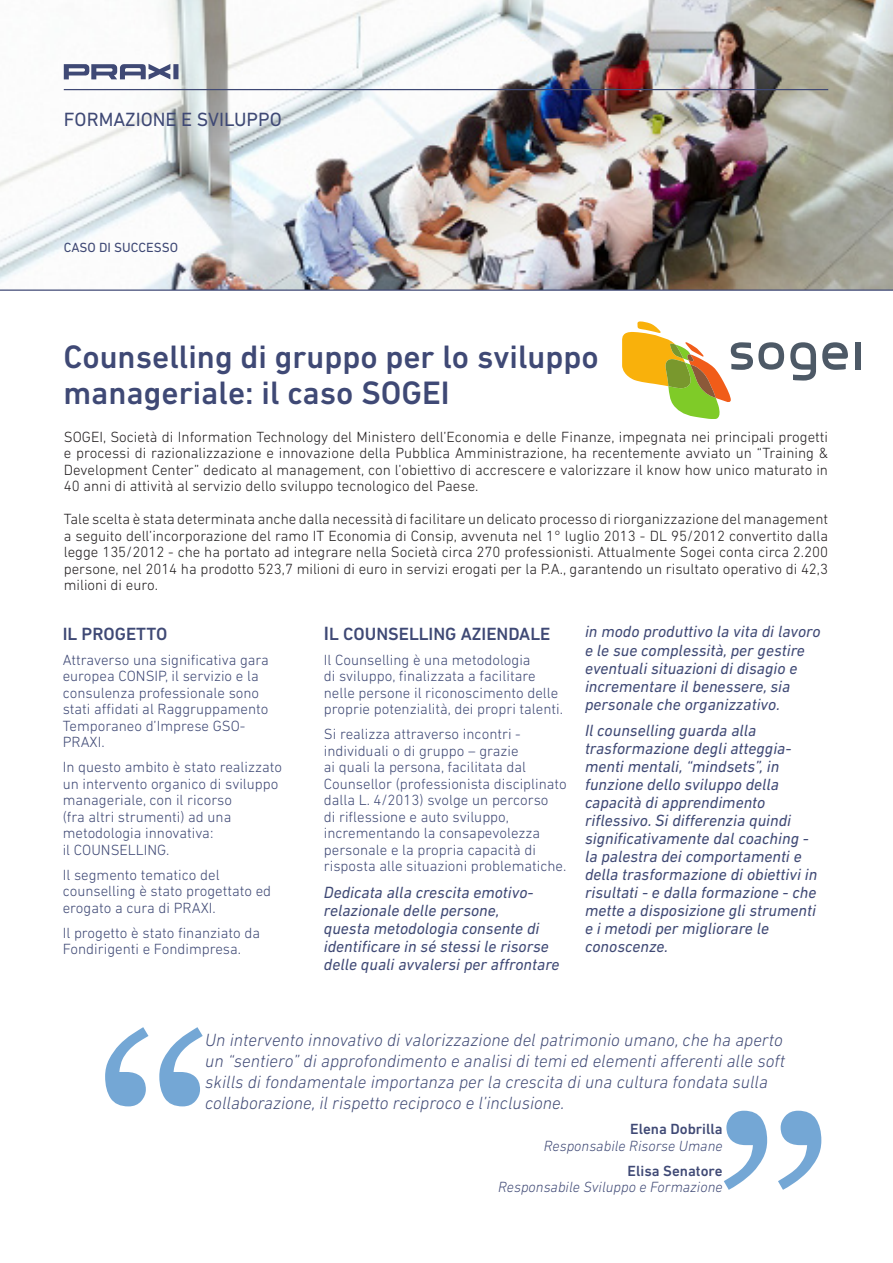
<style>
.page{position:relative;width:893px;height:1263px;background:#fff}
.page>*{position:absolute;margin:0;border:0;box-sizing:border-box;transform-origin:0 0}
.t1{font:300px "Georgia";color:#74a7d5}
.Titolo{font:500 33px/36px "DIN Next LT Pro";color:#3f4975}
.t2{font:19.5px "DIN Next LT Pro";color:#3f4975}
.t3{font:italic 300 18px/21px "DIN Next LT Pro";color:#3f4975}
.Titolo_colonna{font:500 18px "DIN Next LT Pro";color:#3f4975}
.t4{font:italic 16.5px/18px "DIN Next LT Pro";color:#3f4975}
.t5{font:300 15px/16.5px "DIN Next LT Pro";color:#3f4975}
.Premessa{font:300 15px/16.5px "DIN Next LT Pro";color:#231f20;text-align:justify}
.t6{font:italic 300 15px/16.5px "DIN Next LT Pro";color:#3f4975;text-align:right}
.t7{font:13.5px "DIN Next LT Pro";color:#3f4975}
.s1{font-size:19.5px}
.s2{font-weight:500;font-style:normal}
</style>
<div class="page">
<img style="left:0;top:0;width:893px;height:289px">
<hr style="left:64px;top:89px;width:764px;height:1px;background:#3f4975">
<svg style="left:64px;top:64px;width:114px;height:16px"></svg>
<hr style="left:0;top:289px;width:893px;height:2px;background:#3f4975">
<svg style="left:855px;top:342px;width:5px;height:28px"></svg>
<svg style="left:790px;top:342px;width:26px;height:39px"></svg>
<svg style="left:822px;top:342px;width:26px;height:28px"></svg>
<svg style="left:622px;top:321px;width:162px;height:98px"></svg>
<p class="t2" style="left:64px;top:108px;width:219px">FORMAZIONE E SVILUPPO</p>
<p class="t7" style="left:64px;top:240px;width:116px">CASO DI SUCCESSO</p>
<p class="Titolo" style="left:63px;top:339px;width:537px">Counselling di gruppo per lo sviluppo manageriale: il caso SOGEI</p>
<p class="Premessa" style="left:64px;top:428px;width:766px">SOGEI, Società di Information Technology del Ministero dell’Economia e delle Finanze, impegnata nei principali progetti e processi di razionalizzazione e innovazione della Pubblica Amministrazione, ha recentemente avviato un “Training &amp; Development Center” dedicato al management, con l’obiettivo di accrescere e valorizzare il know how unico maturato in 40 anni di attività al servizio dello sviluppo tecnologico del Paese.</p>
<p class="Premessa" style="left:64px;top:511px;width:766px">Tale scelta è stata determinata anche dalla necessità di facilitare un delicato processo di riorganizzazione del management a seguito dell’incorporazione del ramo IT Economia di Consip, avvenuta nel 1° luglio 2013 - DL 95/2012 convertito dalla legge 135/2012 - che ha portato ad integrare nella Società circa 270 professionisti. Attualmente Sogei conta circa 2.200 persone, nel 2014 ha prodotto 523,7 milioni di euro in servizi erogati per la P.A., garantendo un risultato operativo di 42,3 milioni di euro.</p>
<p class="Titolo_colonna" style="left:63px;top:623px;width:106px">IL PROGETTO</p>
<p class="t5" style="left:63px;top:651px;width:208px">Attraverso una significativa gara europea CONSIP, il servizio e la consulenza professionale sono stati affidati al Raggruppamento<br>Temporaneo d’Imprese GSO-<br>PRAXI.</p>
<p class="t5" style="left:63px;top:759px;width:221px">In questo ambito è stato realizzato un intervento organico di sviluppo manageriale, con il ricorso<br>(fra altri strumenti) ad una metodologia innovativa:<br>il COUNSELLING.</p>
<p class="t5" style="left:63px;top:866px;width:210px">Il segmento tematico del counselling è stato progettato ed erogato a cura di PRAXI.</p>
<p class="t5" style="left:63px;top:924px;width:199px">Il progetto è stato finanziato da<br>Fondirigenti e Fondimpresa.</p>
<p class="t4" style="left:585px;top:623px;width:237px">in modo produttivo la vita di lavoro e le sue complessità, per gestire eventuali situazioni di disagio e incrementare il benessere, sia personale che organizzativo.</p>
<p class="t4" style="left:585px;top:721px;width:234px">Il counselling guarda alla trasformazione degli atteggia&shy;menti mentali, “mindsets”, in funzione dello sviluppo della capacità di apprendimento riflessivo. Si differenzia quindi significativamente dal coaching - la palestra dei comportamenti e della trasformazione di obiettivi in risultati - e dalla formazione - che mette a disposizione gli strumenti e i metodi per migliorare le conoscenze.</p>
<p class="Titolo_colonna" style="left:324px;top:623px;width:228px"><span class="s1">I</span>L COUNSELLING AZIENDALE</p>
<p class="t5" style="left:324px;top:651px;width:241px">Il Counselling è una metodologia<br>di sviluppo, finalizzata a facilitare nelle persone il riconoscimento delle proprie potenzialità, dei propri talenti.</p>
<p class="t5" style="left:324px;top:726px;width:244px">Si realizza attraverso incontri - individuali o di gruppo – grazie<br>ai quali la persona, facilitata dal Counsellor (professionista disciplinato dalla L. 4/2013) svolge un percorso<br>di riflessione e auto sviluppo, incrementando la consapevolezza personale e la propria capacità di risposta alle situazioni problematiche.</p>
<p class="t4" style="left:324px;top:883px;width:237px">Dedicata alla crescita emotivo&shy;relazionale delle persone,<br>questa metodologia consente di identificare in sé stessi le risorse delle quali avvalersi per affrontare</p>
<p class="t1" style="left:94px;top:966px;width:125px">“</p>
<p class="t3" style="left:205px;top:1030px;width:581px">Un intervento innovativo di valorizzazione del patrimonio umano, che ha aperto un “sentiero” di approfondimento e analisi di temi ed elementi afferenti alle soft skills di fondamentale importanza per la crescita di una cultura fondata sulla collaborazione, il rispetto reciproco e l’inclusione.</p>
<p class="t6" style="left:544px;top:1121px;width:180px"><span class="s2">Elena Dobrilla<br></span>Responsabile Risorse Umane</p>
<p class="t6" style="left:498px;top:1162px;width:226px"><span class="s2">Elisa Senatore<br></span>Responsabile Sviluppo e Formazione</p>
<p class="t1" style="left:710px;top:1050px;width:125px">”</p>
</div>
